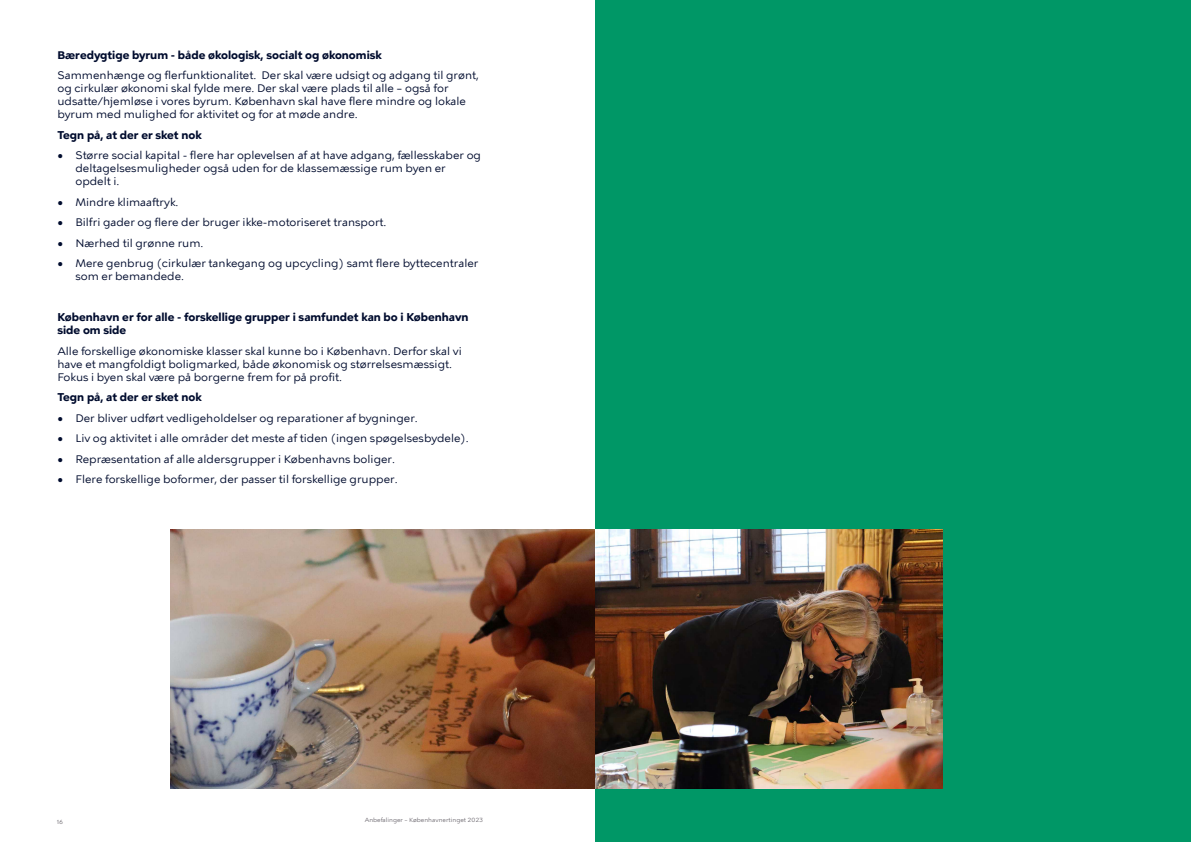
<style>
.page{position:relative;width:1191px;height:842px;background:#fff}
.page>*{position:absolute;margin:0;border:0;box-sizing:border-box;transform-origin:0 0}
.t1{font:11px/13px "KBH Tekst";color:#000c2e}
.t2{font:700 11px/13px "KBH Tekst";color:#000c2e}
.t3{font:6px "KBH Tekst";color:#726e75}
</style>
<div class="page">
<div style="left:595px;top:0;width:596px;height:842px;background:#009766"></div>
<img style="left:170px;top:529px;width:772px;height:259px">
<p class="t2" style="left:57px;top:49px;width:326px">Bæredygtige byrum - både økologisk, socialt og økonomisk</p>
<p class="t1" style="left:57px;top:69px;width:423px">Sammenhænge og flerfunktionalitet. Der skal være udsigt og adgang til grønt, og cirkulær økonomi skal fylde mere. Der skal være plads til alle – også for udsatte/hjemløse i vores byrum. København skal have flere mindre og lokale byrum med mulighed for aktivitet og for at møde andre.</p>
<p class="t2" style="left:57px;top:129px;width:146px">Tegn på, at der er sket nok</p>
<p class="t1" style="left:75px;top:149px;width:407px;text-indent:-18px">• Større social kapital - flere har oplevelsen af at have adgang, fællesskaber og deltagelsesmuligheder også uden for de klassemæssige rum byen er opdelt i.</p>
<p class="t1" style="left:57px;top:196px;width:123px">• Mindre klimaaftryk.</p>
<p class="t1" style="left:57px;top:216px;width:330px">• Bilfri gader og flere der bruger ikke-motoriseret transport.</p>
<p class="t1" style="left:57px;top:237px;width:148px">• Nærhed til grønne rum.</p>
<p class="t1" style="left:75px;top:257px;width:404px;text-indent:-18px">• Mere genbrug (cirkulær tankegang og upcycling) samt flere byttecentraler som er bemandede.</p>
<p class="t2" style="left:57px;top:311px;width:413px">København er for alle - forskellige grupper i samfundet kan bo i København side om side</p>
<p class="t1" style="left:57px;top:345px;width:406px">Alle forskellige økonomiske klasser skal kunne bo i København. Derfor skal vi have et mangfoldigt boligmarked, både økonomisk og størrelsesmæssigt.<br>Fokus i byen skal være på borgerne frem for på profit.</p>
<p class="t2" style="left:57px;top:391px;width:146px">Tegn på, at der er sket nok</p>
<p class="t1" style="left:57px;top:412px;width:362px">• Der bliver udført vedligeholdelser og reparationer af bygninger.</p>
<p class="t1" style="left:57px;top:432px;width:413px">• Liv og aktivitet i alle områder det meste af tiden (ingen spøgelsesbydele).</p>
<p class="t1" style="left:57px;top:453px;width:339px">• Repræsentation af alle aldersgrupper i Københavns boliger.</p>
<p class="t1" style="left:57px;top:473px;width:342px">• Flere forskellige boformer, der passer til forskellige grupper.</p>
<p class="t3" style="left:57px;top:818px;width:8px">16</p>
<p class="t3" style="left:365px;top:816px;width:120px">Anbefalinger – Københavnertinget 2023</p>
</div>
